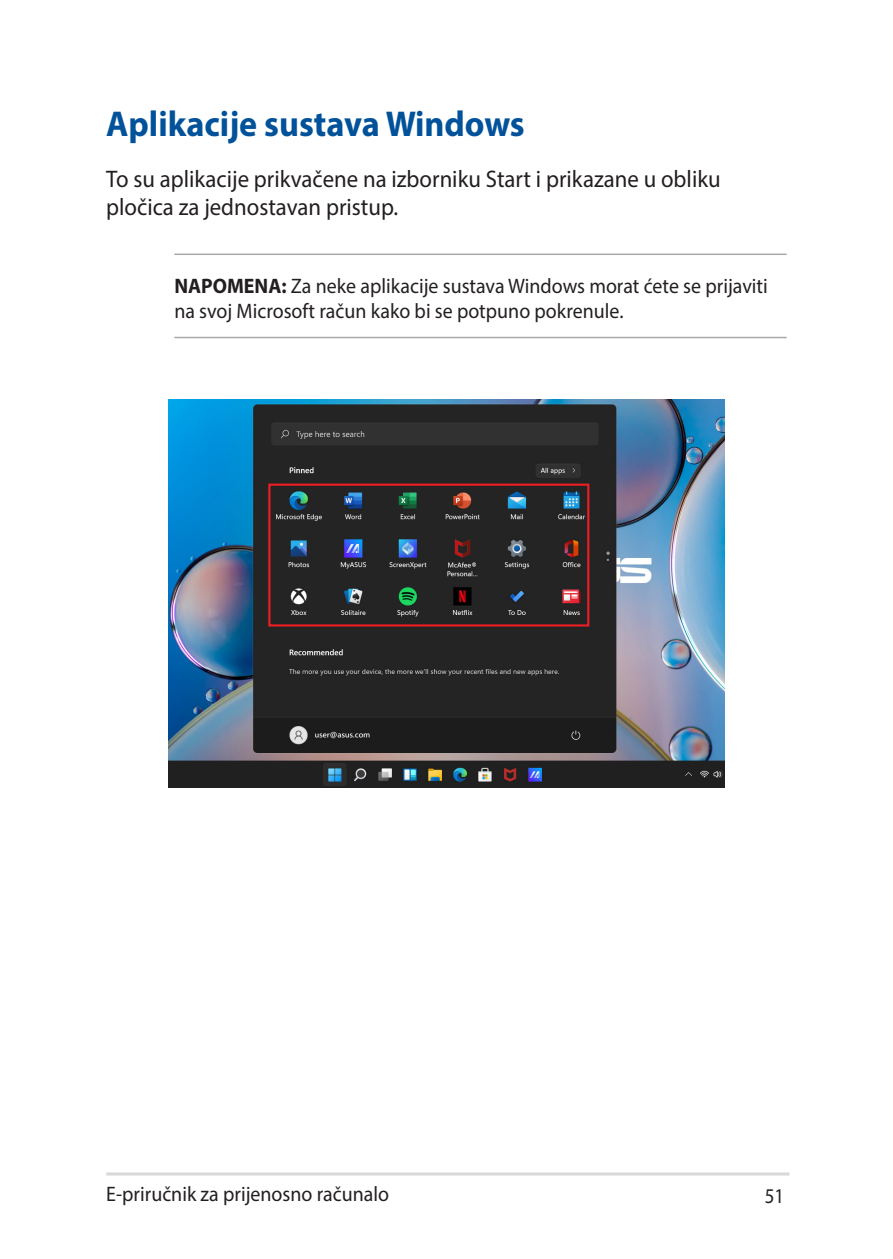
<style>
.page{position:relative;width:893px;height:1259px;background:#fff}
.page>*{position:absolute;margin:0;border:0;box-sizing:border-box;transform-origin:0 0}
.t1{font:700 36px "Myriad Pro";color:#01529a;scale:.95 1}
.t2{font:24px/28.8px "Myriad Pro";color:#231f20;scale:.95 1}
.t3{font:21px/25.2px "Myriad Pro";color:#231f20;scale:.95 1}
.t4{font:21px "Myriad Pro";color:#231f20;scale:.9 1}
.s1{font-weight:700}
</style>
<div class="page">
<hr style="left:106px;top:1172px;width:683px;height:3px;background:#d8d8d8">
<hr style="left:174px;top:253px;width:613px;height:2px;background:#a8a9ad">
<hr style="left:174px;top:337px;width:613px;height:1px;background:#a8a9ad">
<img style="left:168px;top:400px;width:557px;height:387px">
<div style="left:268px;top:483px;width:321px;height:143px;border:2px solid #ee1d23"></div>
<h1 class="t1" style="left:106px;top:101px;width:442px">Aplikacije sustava Windows</h1>
<p class="t2" style="left:106px;top:164px;width:648px">To su aplikacije prikvačene na izborniku Start i prikazane u obliku pločica za jednostavan pristup.</p>
<p class="t3" style="left:174px;top:273px;width:626px"><span class="s1">NAPOMENA:</span> Za neke aplikacije sustava Windows morat ćete se prijaviti na svoj Microsoft račun kako bi se potpuno pokrenule.</p>
<p class="t3" style="left:106px;top:1180px;width:299px">E-priručnik za prijenosno računalo</p>
<p class="t4" style="left:765px;top:1182px;width:23px">51</p>
</div>
